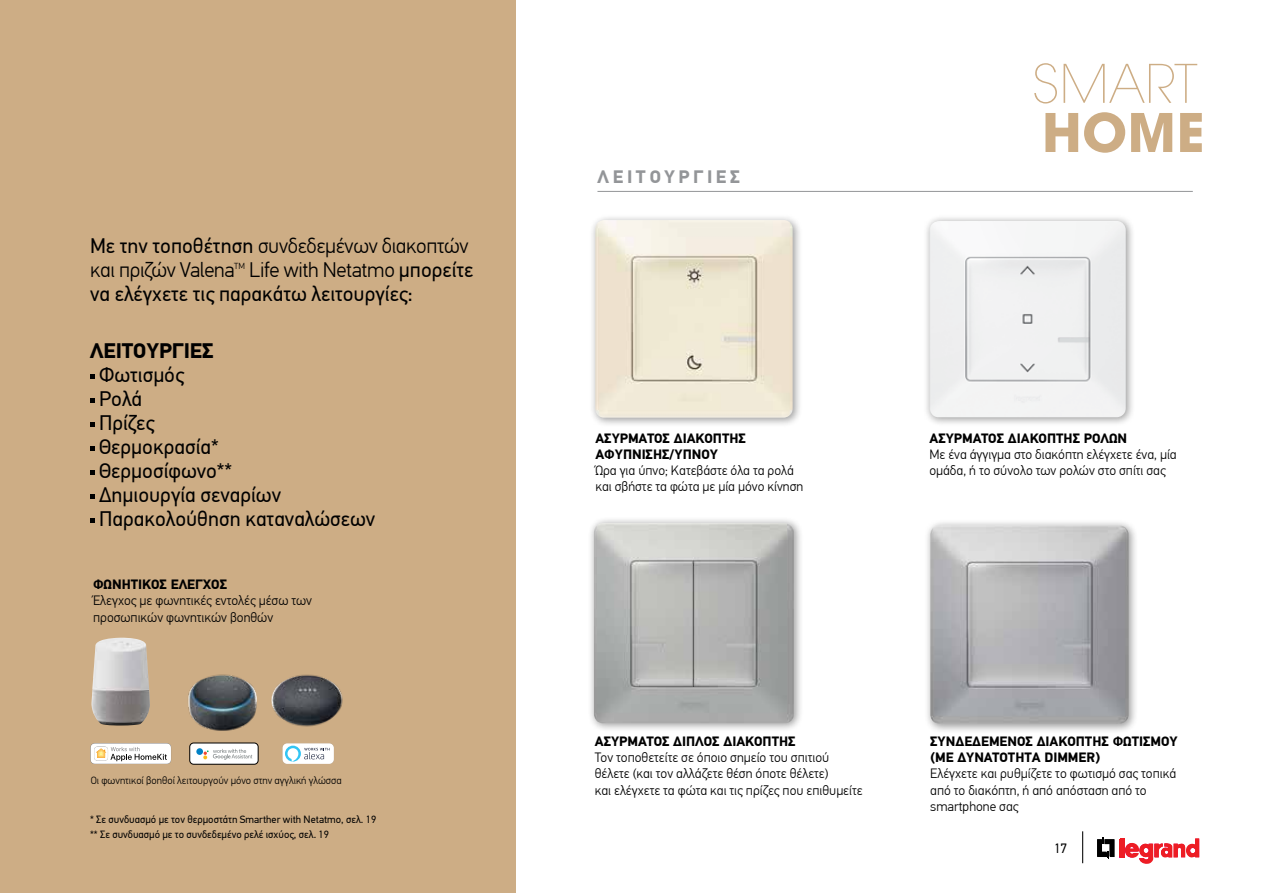
<style>
.page{position:relative;width:1263px;height:893px;background:#fff}
.page>*{position:absolute;margin:0;border:0;box-sizing:border-box;transform-origin:0 0}
.t1{font:200 52.8px "ITC Avant Garde W1 G";letter-spacing:.005em;color:#cdad85}
.t2{font:700 52.8px "ITC Avant Garde W1 G";color:#cdad85}
.t3{font:21px/24px "PF Din Text Pro";color:#000}
.t4{font:300 21px/24px "PF Din Text Pro";letter-spacing:-.015em;color:#000}
.t5{font:700 21px "PF Din Text Pro";color:#000}
.t6{font:700 18px "PF Din Text Pro";letter-spacing:.205em;color:#939598}
.t7{font:300 13.5px/16.2px "PF Din Text Pro";color:#000}
.t8{font:700 13.5px/16.2px "PF Din Text Pro";color:#000}
.t9{font:13.5px "PF Din Text Pro";color:#000}
.t10{font:10.5px/15px "PF Din Text Pro";color:#000}
.t11{font:300 10.5px "PF Din Text Pro";color:#000}
.t12{font:300 8.7px "PF Din Text Pro";color:#000}
.s1{font-weight:400}
.s2{font-weight:300}
</style>
<div class="page">
<hr style="left:1119px;top:839px;width:4px;height:18px;background:#ed1d24">
<hr style="left:1082px;top:831px;width:1px;height:32px;background:#000">
<div style="left:1120px;top:838px;width:5px;height:19px;background:#ed1d24"></div>
<svg style="left:1097px;top:838px;width:17px;height:21px"></svg>
<svg style="left:1125px;top:838px;width:74px;height:25px"></svg>
<hr style="left:597px;top:191px;width:596px;height:1px;background:#939598">
<div style="left:0;top:0;width:516px;height:893px;background:#cdad85"></div>
<svg style="left:90px;top:375px;width:4px;height:4px"></svg>
<svg style="left:90px;top:399px;width:4px;height:4px"></svg>
<svg style="left:90px;top:423px;width:4px;height:4px"></svg>
<svg style="left:90px;top:447px;width:4px;height:4px"></svg>
<svg style="left:90px;top:471px;width:4px;height:4px"></svg>
<svg style="left:90px;top:495px;width:4px;height:4px"></svg>
<svg style="left:90px;top:519px;width:4px;height:4px"></svg>
<img style="left:91px;top:638px;width:59px;height:87px">
<img style="left:188px;top:674px;width:155px;height:75px">
<svg style="left:282px;top:743px;width:52px;height:21px"></svg>
<svg style="left:190px;top:743px;width:68px;height:21px"></svg>
<div style="left:196px;top:748px;width:7px;height:7px;background:#0081c6;border-radius:50%"></div>
<div style="left:190px;top:743px;width:68px;height:21px;border:1px solid #000;border-radius:4px"></div>
<svg style="left:90px;top:743px;width:81px;height:21px;background:#e3e0dc"></svg>
<div style="left:589px;top:213px;width:213px;height:215px;background:#000;opacity:.4"></div>
<img style="left:595px;top:220px;width:198px;height:198px">
<div style="left:587px;top:517px;width:217px;height:216px;background:#000;opacity:.4"></div>
<img style="left:594px;top:523px;width:200px;height:200px">
<div style="left:923px;top:215px;width:213px;height:212px;background:#000;opacity:.4"></div>
<img style="left:930px;top:221px;width:196px;height:196px">
<div style="left:924px;top:519px;width:215px;height:215px;background:#000;opacity:.4"></div>
<img style="left:930px;top:525px;width:198px;height:199px">
<h2 class="t4" style="left:90px;top:234px;width:380px"><span class="s1">Με την τοποθέτηση</span> συνδεδεμένων διακοπτών και πριζών Valena</h2>
<h2 class="t3" style="left:90px;top:258px;width:385px;text-indent:159px"><span class="s2">Life with Netatmo</span> μπορείτε να ελέγχετε τις παρακάτω λειτουργίες:</h2>
<h2 class="t5" style="left:90px;top:338px;width:125px">ΛΕΙΤΟΥΡΓΙΕΣ</h2>
<h2 class="t3" style="left:99px;top:363px;width:278px">Φωτισμός<br>Ρολά<br>Πρίζες<br>Θερμοκρασία*<br>Θερμοσίφωνο**<br>Δημιουργία σεναρίων<br>Παρακολούθηση καταναλώσεων</h2>
<p class="t12" style="left:234px;top:261px;width:12px">TM</p>
<p class="t8" style="left:93px;top:577px;width:136px">ΦΩΝΗΤΙΚΟΣ ΕΛΕΓΧΟΣ</p>
<p class="t7" style="left:93px;top:593px;width:220px">Έλεγχος με φωνητικές εντολές μέσω των προσωπικών φωνητικών βοηθών</p>
<p class="t11" style="left:91px;top:775px;width:252px">Οι φωνητικοί βοηθοί λειτουργούν μόνο στην αγγλική γλώσσα</p>
<p class="t10" style="left:90px;top:812px;width:288px">* Σε συνδυασμό με τον θερμοστάτη Smarther with Netatmo, σελ. 19 ** Σε συνδυασμό με το συνδεδεμένο ρελέ ισχύος, σελ. 19</p>
<h3 class="t6" style="left:597px;top:165px;width:144px">ΛΕΙΤΟΥΡΓΙΕΣ</h3>
<h1 class="t1" style="left:1032px;top:50px;width:167px">SMART</h1>
<h1 class="t2" style="left:1042px;top:97px;width:164px">HOME</h1>
<p class="t8" style="left:595px;top:430px;width:152px">ΑΣΥΡΜΑΤΟΣ ΔΙΑΚΟΠΤΗΣ<br>ΑΦΥΠΝΙΣΗΣ/ΥΠΝΟΥ</p>
<p class="t7" style="left:595px;top:463px;width:209px">Ώρα για ύπνο; Κατεβάστε όλα τα ρολά και σβήστε τα φώτα με μία μόνο κίνηση</p>
<p class="t8" style="left:929px;top:430px;width:199px">ΑΣΥΡΜΑΤΟΣ ΔΙΑΚΟΠΤΗΣ ΡΟΛΩΝ</p>
<p class="t7" style="left:929px;top:446px;width:249px">Με ένα άγγιγμα στο διακόπτη ελέγχετε ένα, μία ομάδα, ή το σύνολο των ρολών στο σπίτι σας</p>
<p class="t8" style="left:595px;top:734px;width:202px">ΑΣΥΡΜΑΤΟΣ ΔΙΠΛΟΣ ΔΙΑΚΟΠΤΗΣ</p>
<p class="t7" style="left:595px;top:750px;width:269px">Toν τοποθετείτε σε όποιο σημείο του σπιτιού θέλετε (και τον αλλάζετε θέση όποτε θέλετε)<br>και ελέγχετε τα φώτα και τις πρίζες που επιθυμείτε</p>
<p class="t8" style="left:930px;top:734px;width:249px">ΣΥΝΔΕΔΕΜΕΝΟΣ ΔΙΑΚΟΠΤΗΣ ΦΩΤΙΣΜΟΥ (ΜΕ ΔΥΝΑΤΟΤΗΤΑ DIMMER)</p>
<p class="t7" style="left:930px;top:766px;width:247px">Ελέγχετε και ρυθμίζετε το φωτισμό σας τοπικά από το διακόπτη, ή από απόσταση από το smartphone σας</p>
<p class="t9" style="left:1054px;top:841px;width:15px">17</p>
</div>
